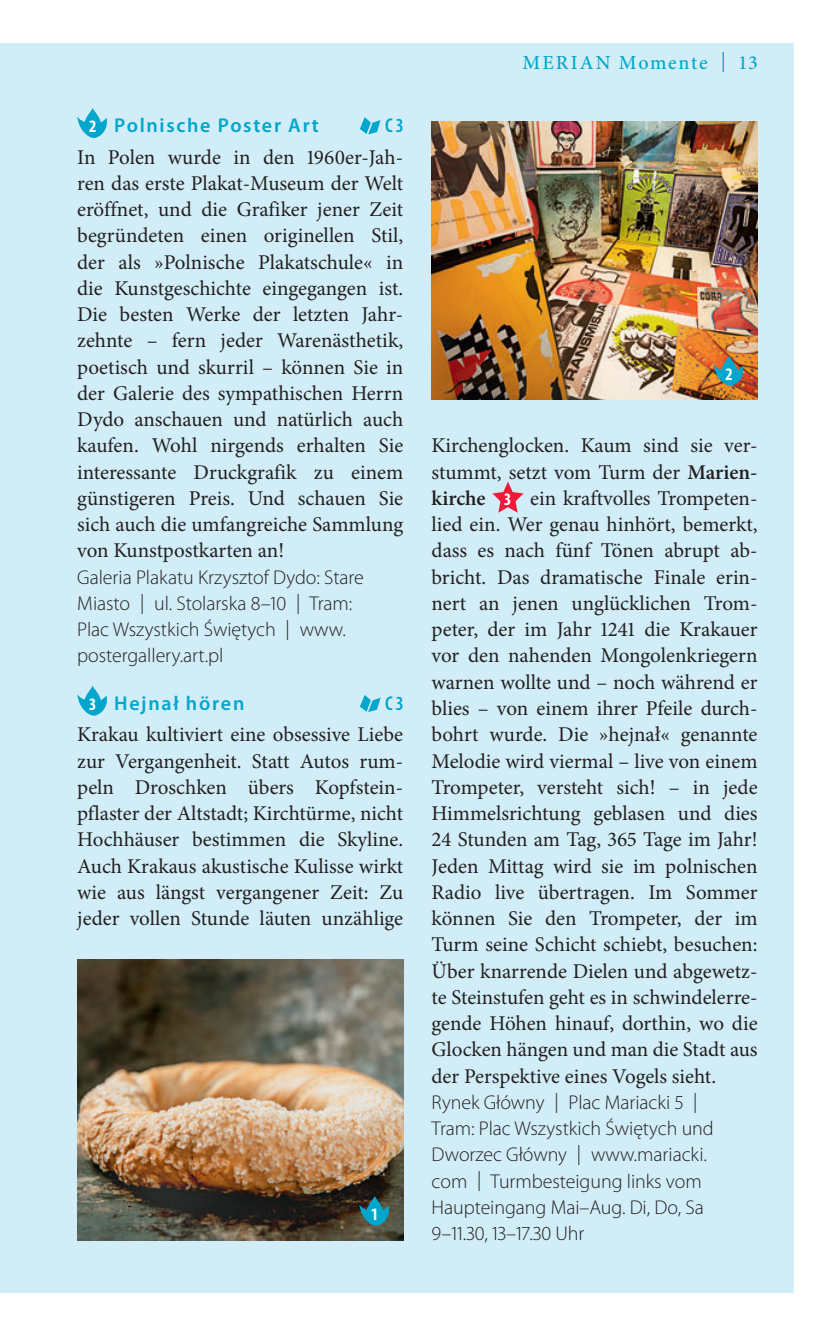
<style>
.page{position:relative;width:835px;height:1334px;background:#fff}
.page>*{position:absolute;margin:0;border:0;box-sizing:border-box;transform-origin:0 0}
.t1{font:21px/26.2px "Minion Pro";color:#231f20;text-align:justify}
.t2{font:300 20px/26.2px "Myriad Pro";letter-spacing:-.005em;color:#231f20}
.t3{font:600 20px "Myriad Pro";letter-spacing:.085em;color:#00a6cc}
.t4{font:500 20px "Minion Pro";letter-spacing:.095em;color:#00a6cc}
.t5{font:600 condensed 20px "Myriad Pro";color:#00a6cc}
.t6{font:700 condensed 17.5px "Myriad Pro";color:#fff}
.s1{font-weight:700;font-stretch:condensed;font-size:17.5px;color:#fff}
.s2{font-weight:600}
.s3{font-family:"Myriad Pro";font-weight:700;font-stretch:condensed;font-size:17.5px;color:#fff}
</style>
<div class="page">
<div style="left:0;top:43px;width:793px;height:1249px;background:#d1edf7"></div>
<svg style="left:77px;top:108px;width:30px;height:30px"></svg>
<svg style="left:360px;top:117px;width:21px;height:18px"></svg>
<svg style="left:77px;top:686px;width:30px;height:30px"></svg>
<svg style="left:360px;top:695px;width:21px;height:17px"></svg>
<svg style="left:492px;top:481px;width:32px;height:32px"></svg>
<img style="left:432px;top:121px;width:326px;height:279px">
<svg style="left:714px;top:356px;width:31px;height:31px"></svg>
<img style="left:77px;top:959px;width:326px;height:281px">
<svg style="left:359px;top:1196px;width:31px;height:30px"></svg>
<p class="t3" style="left:89px;top:113px;width:231px"><span class="s1">2</span> Polnische Poster Art</p>
<p class="t5" style="left:385px;top:113px;width:20px">C3</p>
<p class="t1" style="left:77px;top:144px;width:328px">In Polen wurde in den 1960er-Jah&shy;ren das erste Plakat-Museum der Welt eröffnet, und die Grafiker jener Zeit begründeten einen originellen Stil, der als »Polnische Plakatschule« in die Kunstgeschichte eingegangen ist.<br>Die besten Werke der letzten Jahr&shy;zehnte – fern jeder Warenästhetik, poetisch und skurril – können Sie in der Galerie des sympathischen Herrn Dydo anschauen und natürlich auch kaufen. Wohl nirgends erhalten Sie interessante Druckgrafik zu einem günstigeren Preis. Und schauen Sie sich auch die umfangreiche Sammlung von Kunstpostkarten an!</p>
<p class="t2" style="left:77px;top:564px;width:288px">Galeria Plakatu Krzysztof Dydo: Stare<br>Miasto | ul. Stolarska 8–10 | Tram:<br>Plac Wszystkich Świętych | www. postergallery.art.pl</p>
<p class="t3" style="left:90px;top:690px;width:156px"><span class="s1">3</span> Hejnał hören</p>
<p class="t5" style="left:385px;top:691px;width:20px">C3</p>
<p class="t1" style="left:77px;top:721px;width:328px">Krakau kultiviert eine obsessive Liebe zur Vergangenheit. Statt Autos rum&shy;peln Droschken übers Kopfstein&shy;pflaster der Altstadt; Kirchtürme, nicht Hochhäuser bestimmen die Skyline.<br>Auch Krakaus akustische Kulisse wirkt wie aus längst vergangener Zeit: Zu jeder vollen Stunde läuten unzählige</p>
<p class="t6" style="left:372px;top:1203px;width:7px">1</p>
<p class="t4" style="left:522px;top:49px;width:66px">MERIAN</p>
<p class="t4" style="left:619px;top:49px;width:140px">Momente | 13</p>
<p class="t6" style="left:726px;top:363px;width:8px">2</p>
<p class="t1" style="left:432px;top:433px;width:328px">Kirchenglocken. Kaum sind sie ver&shy;stummt, setzt vom Turm der <span class="s2">Marien&shy;kirche</span> <span class="s3">3</span> ein kraftvolles Trompeten&shy;lied ein. Wer genau hinhört, bemerkt, dass es nach fünf Tönen abrupt ab&shy;bricht. Das dramatische Finale erin&shy;nert an jenen unglücklichen Trom&shy;peter, der im Jahr 1241 die Krakauer vor den nahenden Mongolenkriegern warnen wollte und – noch während er blies – von einem ihrer Pfeile durch&shy;bohrt wurde. Die »hejnał« genannte Melodie wird viermal – live von einem Trompeter, versteht sich! – in jede Himmelsrichtung geblasen und dies 24 Stunden am Tag, 365 Tage im Jahr!<br>Jeden Mittag wird sie im polnischen Radio live übertragen. Im Sommer können Sie den Trompeter, der im Turm seine Schicht schiebt, besuchen:<br>Über knarrende Dielen und abgewetz&shy;te Steinstufen geht es in schwindelerre&shy;gende Höhen hinauf, dorthin, wo die Glocken hängen und man die Stadt aus der Perspektive eines Vogels sieht.</p>
<p class="t2" style="left:432px;top:1089px;width:284px">Rynek Główny | Plac Mariacki 5 |<br>Tram: Plac Wszystkich Świętych und<br>Dworzec Główny | www.mariacki. com | Turmbesteigung links vom<br>Haupteingang Mai–Aug. Di, Do, Sa<br>9–11.30, 13–17.30 Uhr</p>
</div>
